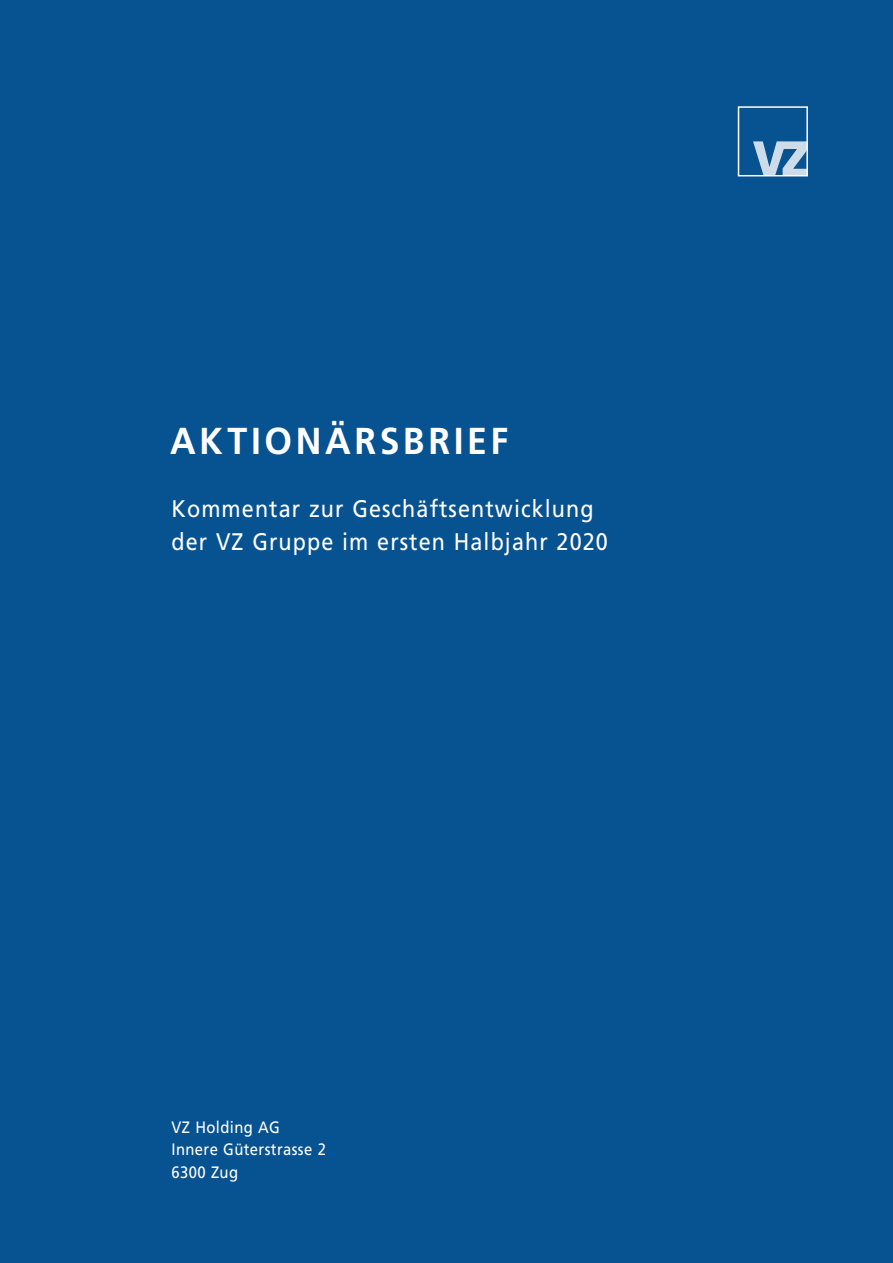
<style>
.page{position:relative;width:893px;height:1263px;background:#075290}
.page>*{position:absolute;margin:0;border:0;box-sizing:border-box;transform-origin:0 0}
.t1{font:700 37.5px "Frutiger LT";letter-spacing:.1em;color:#fff;scale:.95 1}
.t2{font:24px/33px "Frutiger LT";letter-spacing:.05em;color:#fff;scale:.9 1}
.t3{font:16.5px/22.5px "Frutiger LT";letter-spacing:.025em;color:#fff;scale:.9 1}
</style>
<div class="page">
<svg style="left:753px;top:141px;width:52px;height:32px"></svg>
<div style="left:738px;top:106px;width:70px;height:70px;border:2px solid #fff"></div>
<h1 class="t1" style="left:170px;top:419px;width:357px">AKTIONÄRSBRIEF</h1>
<p class="t2" style="left:172px;top:492px;width:486px">Kommentar zur Geschäftsentwicklung der VZ Gruppe im ersten Halbjahr 2020</p>
<p class="t3" style="left:172px;top:1116px;width:173px">VZ Holding AG<br>Innere Güterstrasse 2<br>6300 Zug</p>
</div>
